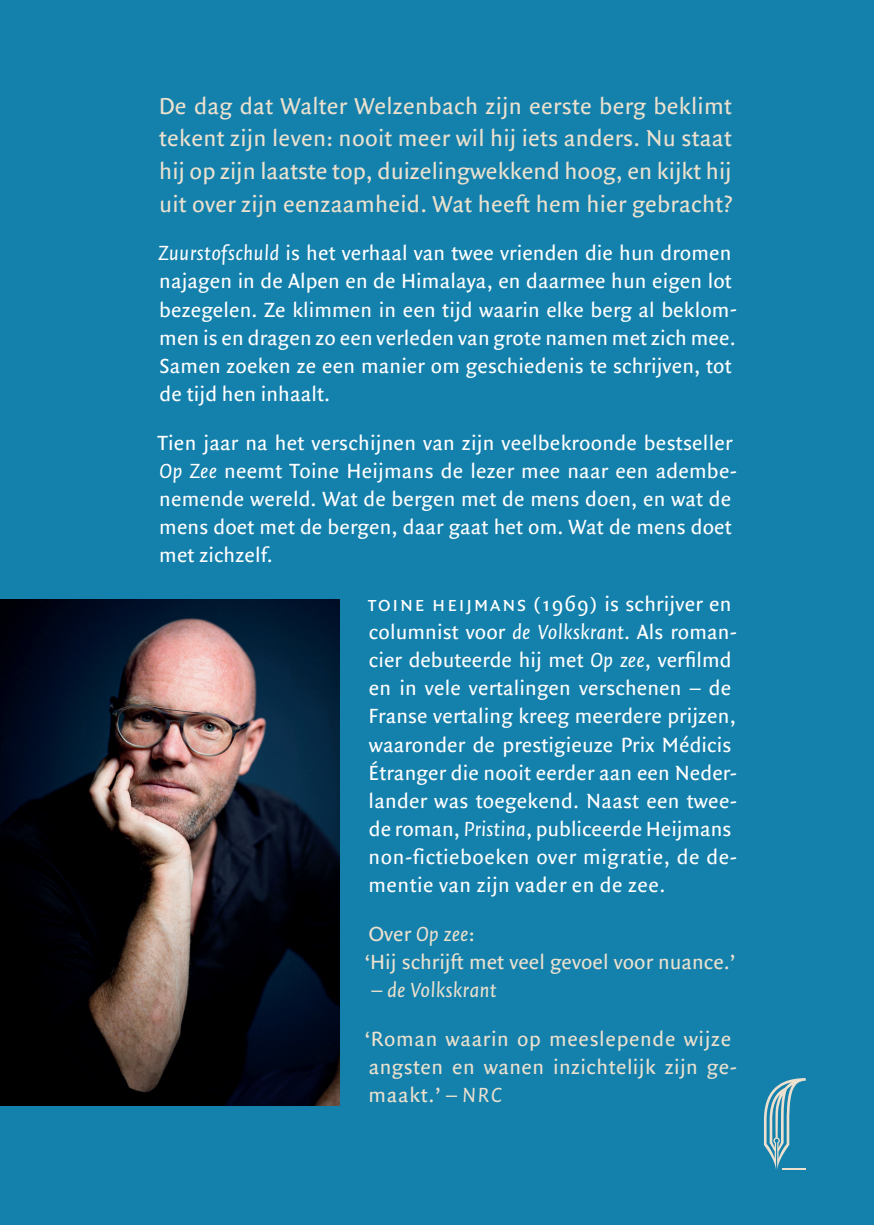
<style>
.page{position:relative;width:874px;height:1225px;background:#fff}
.page>*{position:absolute;margin:0;border:0;box-sizing:border-box;transform-origin:0 0}
.t1{font:24.6px/32.6px "Quadraat Sans";letter-spacing:.01em;color:#ebe1ce;text-align:justify}
.t2{font:22px/28.2px "Quadraat Sans";letter-spacing:.005em;color:#fff}
.t3{font:22px/28.2px "Quadraat Sans";letter-spacing:.02em;color:#ebe1ce}
.t4{font:22px/28.2px "Quadraat Sans";color:#ebe1ce}
.t5{font:italic 22px "Quadraat Sans";letter-spacing:.005em;color:#ebe1ce}
.s1{font-style:italic}
.s2{font-family:"Quadraat Sans Caps"}
.s3{font-style:normal}
</style>
<div class="page">
<div style="left:0;top:0;width:873px;height:1225px;background:#1480ac"></div>
<img style="left:0;top:599px;width:339px;height:506px">
<svg style="left:763px;top:1078px;width:42px;height:92px"></svg>
<p class="t1" style="left:159px;top:90px;width:575px">De dag dat Walter Welzenbach zijn eerste berg beklimt tekent zijn leven: nooit meer wil hij iets anders. Nu staat hij op zijn laatste top, duizelingwekkend hoog, en kijkt hij uit over zijn eenzaamheid. Wat heeft hem hier gebracht?</p>
<p class="t2" style="left:158px;top:239px;width:579px"><span class="s1">Zuurstofschuld</span> is het verhaal van twee vrienden die hun dromen najagen in de Alpen en de Himalaya, en daarmee hun eigen lot bezegelen. Ze klimmen in een tijd waarin elke berg al beklom&shy;men is en dragen zo een verleden van grote namen met zich mee.<br>Samen zoeken ze een manier om geschiedenis te schrijven, tot de tijd hen inhaalt.</p>
<p class="t2" style="left:157px;top:429px;width:580px">Tien jaar na het verschijnen van zijn veelbekroonde bestseller <span class="s1">Op Zee</span> neemt Toine Heijmans de lezer mee naar een adembe&shy;nemende wereld. Wat de bergen met de mens doen, en wat de mens doet met de bergen, daar gaat het om. Wat de mens doet met zichzelf.</p>
<p class="t2" style="left:367px;top:590px;width:370px"><span class="s2">toine heijmans</span> (1969) is schrijver en columnist voor <span class="s1">de Volkskrant</span>. Als roman&shy;cier debuteerde hij met <span class="s1">Op zee</span>, verfilmd en in vele vertalingen verschenen – de Franse vertaling kreeg meerdere prijzen, waaronder de prestigieuze Prix Médicis Étranger die nooit eerder aan een Neder&shy;lander was toegekend. Naast een twee&shy;de roman, <span class="s1">Pristina</span>, publiceerde Heijmans non- fictieboeken over migratie, de de&shy;mentie van zijn vader en de zee.</p>
<p class="t4" style="left:364px;top:920px;width:372px">Over <span class="s1">Op zee</span>:<br>‘Hij schrijft met veel gevoel voor nuance.’</p>
<p class="t5" style="left:371px;top:978px;width:127px"><span class="s3">–</span> de Volkskrant</p>
<p class="t3" style="left:364px;top:1025px;width:374px">‘Roman waarin op meeslepende wijze angsten en wanen inzichtelijk zijn ge&shy;maakt.’ – <span class="s1">NRC</span></p>
</div>
